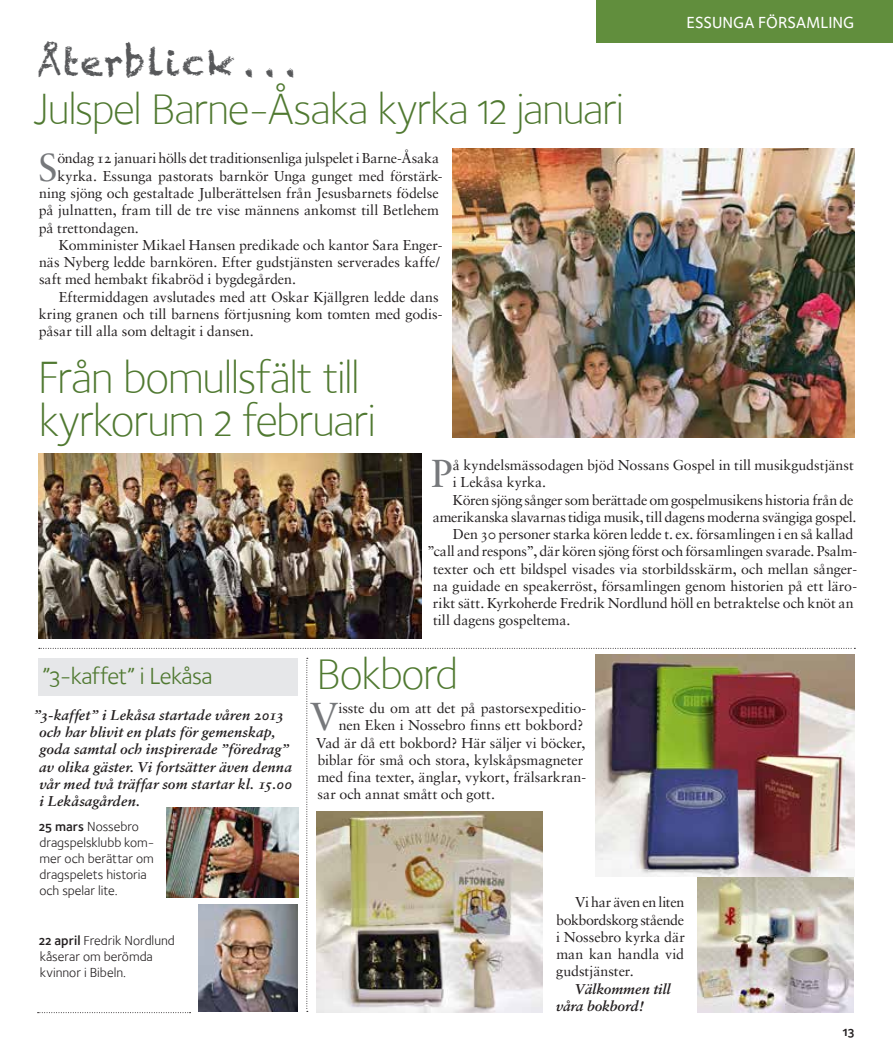
<style>
.page{position:relative;width:893px;height:1063px;background:#fff}
.page>*{position:absolute;margin:0;border:0;box-sizing:border-box;transform-origin:0 0}
.t1{font:46.5px/43.5px "Foundry Sterling Light OSF";letter-spacing:-.03em;color:#507931}
.t2{font:45px "Foundry Sterling Light OSF";letter-spacing:-.03em;color:#507931}
.t3{font:39px "Sabon";color:#76787b}
.t4{font:36px "Chalkduster";letter-spacing:.04em;color:#57585a}
.t5{font:24px "Foundry Sterling Book OSF";letter-spacing:-.03em;color:#507931}
.t6{font:16.5px "Foundry Sterling Medium OSF";color:#fff}
.t7{font:14.25px/17.2px "Sabon Roman Os F";letter-spacing:-.005em;color:#231f20;text-align:justify}
.t8{font:14.25px/17.2px "Sabon Bold Italic Os F";letter-spacing:.005em;color:#231f20}
.t9{font:14.25px "Sabon Roman Os F";letter-spacing:-.025em;color:#231f20}
.t10{font:13.5px/16px "Foundry Sterling Book OSF";color:#231f20}
.t11{font:13.5px "Foundry Sterling Demi OSF";color:#231f20}
.s1{font-family:"Foundry Sterling Demi OSF"}
</style>
<div class="page">
<img style="left:452px;top:148px;width:403px;height:289px">
<img style="left:39px;top:454px;width:382px;height:185px">
<div style="left:38px;top:658px;width:260px;height:38px;background:#e6e7e9"></div>
<svg style="left:39px;top:648px;width:816px;height:1px"></svg>
<img style="left:166px;top:807px;width:132px;height:90px">
<img style="left:199px;top:904px;width:98px;height:108px">
<img style="left:317px;top:811px;width:226px;height:201px">
<img style="left:697px;top:877px;width:157px;height:135px">
<svg style="left:38px;top:1012px;width:153px;height:1px"></svg>
<img style="left:596px;top:654px;width:259px;height:223px">
<svg style="left:306px;top:658px;width:2px;height:354px"></svg>
<div style="left:596px;top:0;width:297px;height:43px;background:#618e3d"></div>
<h3 class="t4" style="left:38px;top:42px;width:259px">Återblick . . .</h3>
<h2 class="t2" style="left:34px;top:84px;width:592px">Julspel Barne-Åsaka kyrka 12 januari</h2>
<h3 class="t3" style="left:38px;top:144px;width:21px">S</h3>
<p class="t7" style="left:57px;top:150px;width:383px">öndag 12 januari hölls det traditionsenliga julspelet i Barne-Åsaka</p>
<p class="t7" style="left:58px;top:167px;width:387px">kyrka. Essunga pastorats barnkör Unga gunget med förstärk-</p>
<p class="t7" style="left:39px;top:184px;width:401px">ning sjöng och gestaltade Julberättelsen från Jesusbarnets födelse</p>
<p class="t7" style="left:39px;top:202px;width:402px">på julnatten, fram till de tre vise männens ankomst till Betlehem</p>
<p class="t7" style="left:39px;top:219px;width:102px">på trettondagen.</p>
<p class="t7" style="left:59px;top:236px;width:385px">Komminister Mikael Hansen predikade och kantor Sara Enger-</p>
<p class="t7" style="left:39px;top:253px;width:402px">näs Nyberg ledde barnkören. Efter gudstjänsten serverades kaffe/</p>
<p class="t7" style="left:39px;top:271px;width:258px">saft med hembakt fikabröd i bygdegården.</p>
<p class="t7" style="left:59px;top:288px;width:381px">Eftermiddagen avslutades med att Oskar Kjällgren ledde dans</p>
<p class="t7" style="left:39px;top:305px;width:405px">kring granen och till barnens förtjusning kom tomten med godis-</p>
<p class="t7" style="left:39px;top:322px;width:216px">påsar till alla som deltagit i dansen.</p>
<h1 class="t1" style="left:38px;top:355px;width:340px">Från bomullsfält till kyrkorum 2 februari</h1>
<p class="t6" style="left:687px;top:13px;width:169px">ESSUNGA FÖRSAMLING</p>
<h3 class="t3" style="left:431px;top:451px;width:23px">P</h3>
<p class="t7" style="left:453px;top:456px;width:402px">å kyndelsmässodagen bjöd Nossans Gospel in till musikgudstjänst</p>
<p class="t7" style="left:453px;top:474px;width:95px">i Lekåsa kyrka.</p>
<p class="t9" style="left:453px;top:491px;width:402px">Kören sjöng sånger som berättade om gospelmusikens historia från de</p>
<p class="t7" style="left:433px;top:508px;width:425px">amerikanska slavarnas tidiga musik, till dagens moderna svängiga gospel.</p>
<p class="t7" style="left:453px;top:525px;width:402px">Den 30 personer starka kören ledde t. ex. församlingen i en så kallad</p>
<p class="t7" style="left:427px;top:543px;width:432px">”call and respons”, där kören sjöng först och församlingen svarade. Psalm-</p>
<p class="t7" style="left:433px;top:560px;width:426px">texter och ett bildspel visades via storbildsskärm, och mellan sånger-</p>
<p class="t7" style="left:433px;top:577px;width:426px">na guidade en speakerröst, församlingen genom historien på ett läro-</p>
<p class="t7" style="left:433px;top:594px;width:422px">rikt sätt. Kyrkoherde Fredrik Nordlund höll en betraktelse och knöt an</p>
<p class="t7" style="left:433px;top:612px;width:139px">till dagens gospeltema.</p>
<h3 class="t5" style="left:42px;top:662px;width:172px">”3-kaffet” i Lekåsa</h3>
<h2 class="t2" style="left:316px;top:648px;width:143px">Bokbord</h2>
<p class="t8" style="left:39px;top:706px;width:255px;text-indent:-5px">”3-kaffet” i Lekåsa startade våren 2013 och har blivit en plats för gemenskap, goda samtal och inspirerade ”föredrag” av olika gäster. Vi fortsätter även denna vår med två träffar som startar kl. 15.00 i Lekåsagården.</p>
<p class="t10" style="left:39px;top:818px;width:117px"><span class="s1">25 mars</span> Nossebro dragspelsklubb kom&shy;mer och berättar om dragspelets historia och spelar lite.</p>
<p class="t10" style="left:39px;top:932px;width:137px"><span class="s1">22 april</span> Fredrik Nordlund kåserar om berömda kvinnor i Bibeln.</p>
<h3 class="t3" style="left:310px;top:693px;width:30px">V</h3>
<p class="t7" style="left:338px;top:699px;width:249px">isste du om att det på pastorsexpeditio-</p>
<p class="t7" style="left:339px;top:717px;width:246px">nen Eken i Nossebro finns ett bokbord?</p>
<p class="t7" style="left:316px;top:734px;width:271px">Vad är då ett bokbord? Här säljer vi böcker,</p>
<p class="t7" style="left:317px;top:751px;width:267px">biblar för små och stora, kylskåpsmagneter</p>
<p class="t7" style="left:318px;top:768px;width:270px">med fina texter, änglar, vykort, frälsarkran-</p>
<p class="t7" style="left:318px;top:786px;width:179px">sar och annat smått och gott.</p>
<p class="t7" style="left:556px;top:894px;width:130px;text-indent:19px">Vi har även en liten bokbordskorg stående i Nossebro kyrka där man kan handla vid gudstjänster.</p>
<p class="t8" style="left:556px;top:980px;width:116px;text-indent:19px">Välkommen till våra bokbord!</p>
<p class="t11" style="left:843px;top:1023px;width:13px">13</p>
</div>
